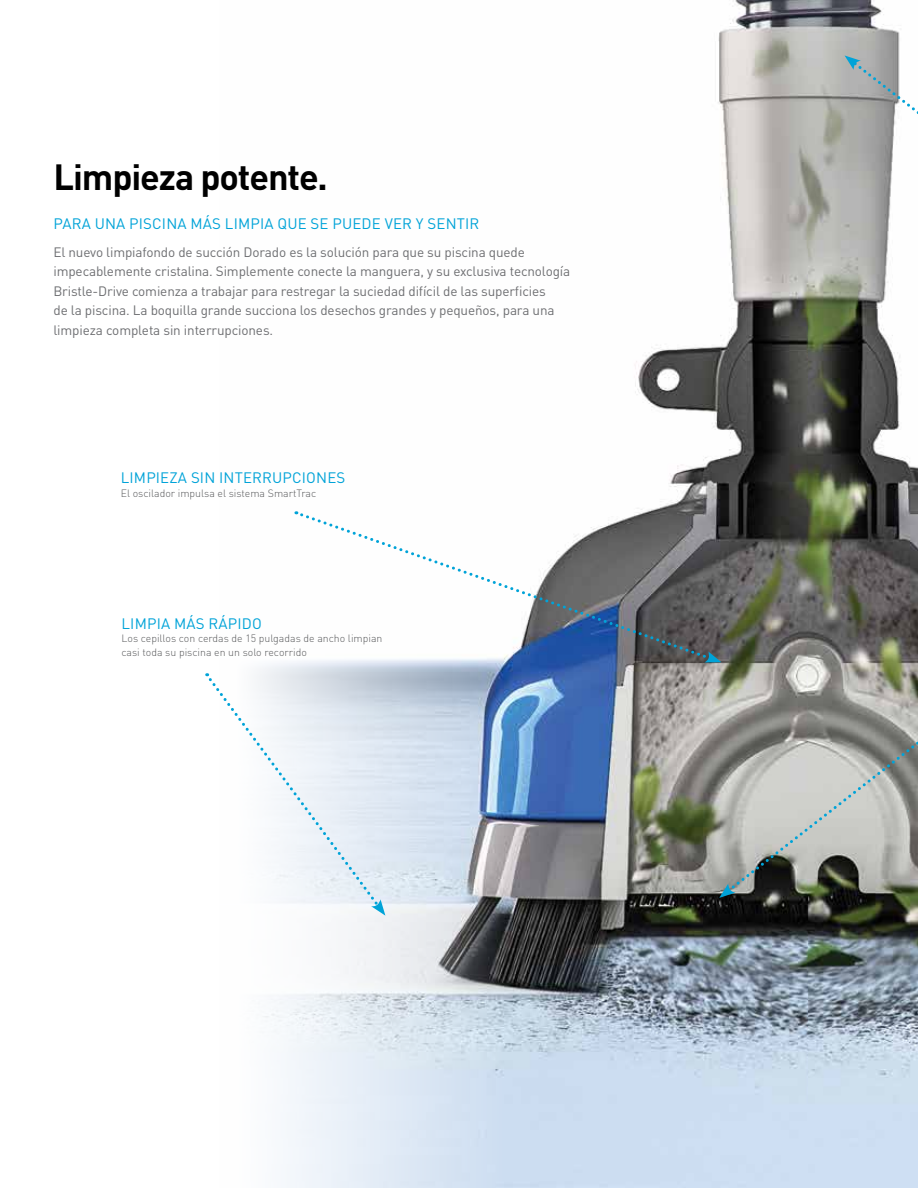
<style>
.page{position:relative;width:918px;height:1188px;background:#fff}
.page>*{position:absolute;margin:0;border:0;box-sizing:border-box;transform-origin:0 0}
.t1{font:700 36px "DIN Pro";letter-spacing:-.03em;color:#000}
.t2{font:15px "DIN Pro";letter-spacing:.01em;color:#00a3d8}
.t3{font:13.5px/19.5px "DIN Pro";letter-spacing:-.01em;color:#6d6e71}
.t4{font:300 10.5px/13.5px "DIN Pro";color:#58595b}
</style>
<div class="page">
<img style="left:257px;top:0;width:661px;height:1188px">
<svg style="left:298px;top:511px;width:415px;height:151px"></svg>
<svg style="left:704px;top:651px;width:17px;height:11px"></svg>
<svg style="left:845px;top:55px;width:73px;height:236px"></svg>
<svg style="left:206px;top:673px;width:179px;height:243px"></svg>
<svg style="left:726px;top:467px;width:192px;height:427px;background:#80817a"></svg>
<svg style="left:719px;top:883px;width:17px;height:15px"></svg>
<h1 class="t1" style="left:53px;top:146px;width:276px">Limpieza potente.</h1>
<p class="t2" style="left:54px;top:211px;width:427px">PARA UNA PISCINA MÁS LIMPIA QUE SE PUEDE VER Y SENTIR</p>
<p class="t3" style="left:53px;top:241px;width:518px">El nuevo limpiafondo de succión Dorado es la solución para que su piscina quede impecablemente cristalina. Simplemente conecte la manguera, y su exclusiva tecnología Bristle-Drive comienza a trabajar para restregar la suciedad difícil de las superficies<br>de la piscina. La boquilla grande succiona los desechos grandes y pequeños, para una limpieza completa sin interrupciones.</p>
<p class="t2" style="left:121px;top:466px;width:226px">LIMPIEZA SIN INTERRUPCIONES</p>
<p class="t4" style="left:121px;top:485px;width:197px">El oscilador impulsa el sistema SmartTrac</p>
<p class="t2" style="left:122px;top:612px;width:142px">LIMPIA MÁS RÁPIDO</p>
<p class="t4" style="left:122px;top:631px;width:262px">Los cepillos con cerdas de 15 pulgadas de ancho limpian casi toda su piscina en un solo recorrido</p>
</div>
